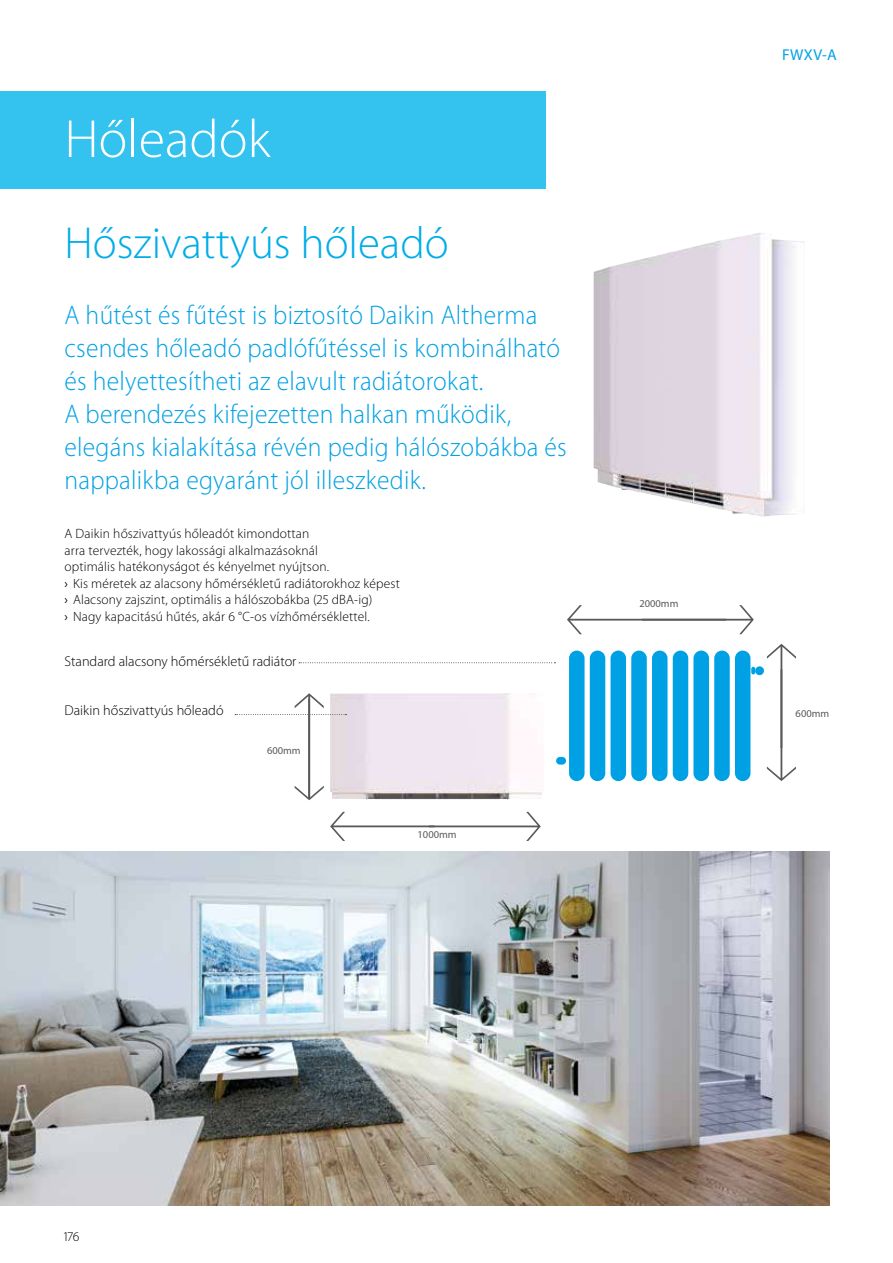
<style>
.page{position:relative;width:893px;height:1263px;background:#fff}
.page>*{position:absolute;margin:0;border:0;box-sizing:border-box;transform-origin:0 0}
.t1{font:300 54px "Myriad Pro";color:#fff}
.t2{font:300 45px "Myriad Pro";color:#00ade8}
.t3{font:300 27px/33px "Myriad Pro";letter-spacing:.01em;color:#00a1e4;scale:.95 1}
.t4{font:15.75px "Myriad Pro";color:#00a1e4}
.t5{font:300 14.25px "Myriad Pro";color:#000}
.t6{font:300 13.5px/16.5px "Myriad Pro";letter-spacing:.01em;color:#000}
.t7{font:10.5px "Myriad Pro";color:#58595b}
.s1{font-weight:400}
</style>
<div class="page">
<img style="left:593px;top:233px;width:207px;height:283px">
<img style="left:347px;top:693px;width:195px;height:107px">
<svg style="left:299px;top:662px;width:256px;height:1px"></svg>
<svg style="left:567px;top:605px;width:187px;height:29px"></svg>
<svg style="left:767px;top:644px;width:29px;height:137px"></svg>
<svg style="left:235px;top:693px;width:112px;height:107px"></svg>
<svg style="left:330px;top:812px;width:211px;height:29px"></svg>
<div style="left:569px;top:651px;width:16px;height:130px;background:#00a1e4;border-radius:8px"></div>
<div style="left:590px;top:651px;width:15px;height:130px;background:#00a1e4;border-radius:8px"></div>
<div style="left:610px;top:651px;width:16px;height:130px;background:#00a1e4;border-radius:8px"></div>
<div style="left:631px;top:651px;width:16px;height:130px;background:#00a1e4;border-radius:8px"></div>
<div style="left:652px;top:651px;width:15px;height:130px;background:#00a1e4;border-radius:8px"></div>
<div style="left:673px;top:651px;width:15px;height:130px;background:#00a1e4;border-radius:8px"></div>
<div style="left:693px;top:651px;width:16px;height:130px;background:#00a1e4;border-radius:8px"></div>
<div style="left:714px;top:651px;width:16px;height:130px;background:#00a1e4;border-radius:8px"></div>
<div style="left:735px;top:651px;width:15px;height:130px;background:#00a1e4;border-radius:8px"></div>
<div style="left:755px;top:666px;width:9px;height:9px;background:#00a1e4;border-radius:50%"></div>
<svg style="left:751px;top:667px;width:4px;height:7px"></svg>
<div style="left:556px;top:757px;width:10px;height:8px;background:#00a1e4;border-radius:4px"></div>
<img style="left:0;top:852px;width:829px;height:353px">
<div style="left:0;top:91px;width:546px;height:97px;background:#33c3ee"></div>
<h1 class="t1" style="left:65px;top:113px;width:207px">Hőleadók</h1>
<h2 class="t2" style="left:65px;top:220px;width:386px">Hőszivattyús hőleadó</h2>
<p class="t3" style="left:65px;top:299px;width:530px">A hűtést és fűtést is biztosító Daikin Altherma csendes hőleadó padlófűtéssel is kombinálható és helyettesítheti az elavult radiátorokat.<br>A berendezés kifejezetten halkan működik, elegáns kialakítása révén pedig hálószobákba és nappalikba egyaránt jól illeszkedik.</p>
<p class="t6" style="left:65px;top:526px;width:337px">A Daikin hőszivattyús hőleadót kimondottan<br>arra tervezték, hogy lakossági alkalmazásoknál<br>optimális hatékonyságot és kényelmet nyújtson.<br><span class="s1">›</span> Kis méretek az alacsony hőmérsékletű radiátorokhoz képest <span class="s1">›</span> Alacsony zajszint, optimális a hálószobákba (25 dBA-ig)<br><span class="s1">›</span> Nagy kapacitású hűtés, akár 6 °C-os vízhőmérséklettel.</p>
<p class="t5" style="left:65px;top:654px;width:233px">Standard alacsony hőmérsékletű radiátor</p>
<p class="t5" style="left:65px;top:703px;width:161px">Daikin hőszivattyús hőleadó</p>
<p class="t7" style="left:267px;top:745px;width:35px">600mm</p>
<p class="t7" style="left:418px;top:830px;width:41px">1000mm</p>
<p class="t7" style="left:639px;top:599px;width:41px">2000mm</p>
<p class="t4" style="left:782px;top:46px;width:56px">FWXV-A</p>
<p class="t7" style="left:796px;top:708px;width:35px">600mm</p>
<p class="t6" style="left:64px;top:1229px;width:17px">176</p>
</div>
